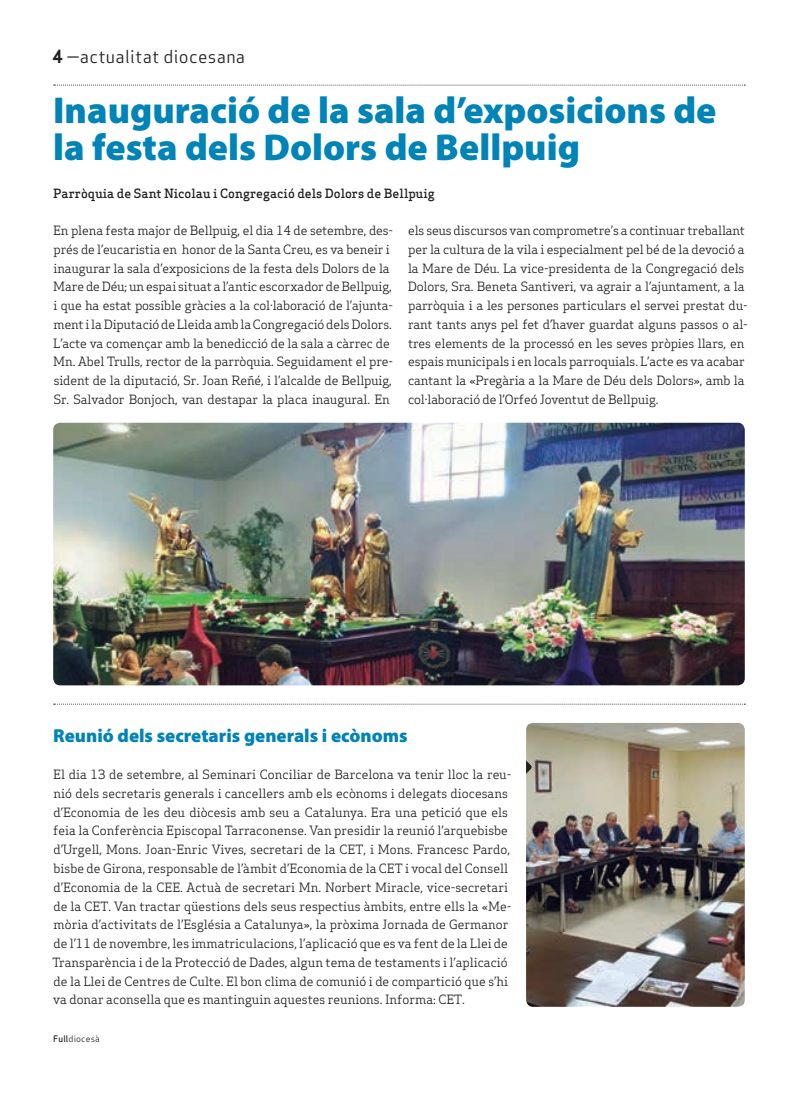
<style>
.page{position:relative;width:798px;height:1099px;background:#fff}
.page>*{position:absolute;margin:0;border:0;box-sizing:border-box;transform-origin:0 0}
.Titulars{font:900 37.5px/37.5px "Myriad Pro";color:#0083b6}
.Titular_Petit{font:900 18.75px "Myriad Pro";color:#0083b6}
.Capçalera{font:17.5px "Apex Sans Book T";letter-spacing:.02em;color:#231f20}
.Text_General{font:12.5px/18.8px "Apex Serif";letter-spacing:-.01em;color:#231f20}
.Autors{font:500 12.5px "Apex Serif";color:#231f20}
.Data_Peu{font:8.75px "Apex Sans Book T";letter-spacing:.02em;color:#231f20}
.s1{font-family:"Apex Sans Bold T"}
.s2{font-family:"Apex Sans Medium T"}
</style>
<div class="page">
<svg style="left:54px;top:85px;width:691px;height:1px"></svg>
<img style="left:526px;top:723px;width:218px;height:283px">
<svg style="left:54px;top:703px;width:691px;height:1px"></svg>
<img style="left:53px;top:423px;width:691px;height:262px">
<svg style="left:526px;top:760px;width:6px;height:13px"></svg>
<p class="Capçalera" style="left:52px;top:46px;width:194px"><span class="s1">4</span> —actualitat diocesana</p>
<p class="Titulars" style="left:53px;top:90px;width:664px">Inauguració de la sala d’exposicions de la festa dels Dolors de Bellpuig</p>
<p class="Autors" style="left:53px;top:185px;width:383px">Parròquia de Sant Nicolau i Congregació dels Dolors de Bellpuig</p>
<p class="Text_General" style="left:53px;top:221px;width:341px">En plena festa major de Bellpuig, el dia 14 de setembre, des&shy;prés de l’eucaristia en honor de la Santa Creu, es va beneir i inaugurar la sala d’exposicions de la festa dels Dolors de la Mare de Déu; un espai situat a l’antic escorxador de Bellpuig, i que ha estat possible gràcies a la col·laboració de l’ajunta&shy;ment i la Diputació de Lleida amb la Congregació dels Dolors.<br>L’acte va començar amb la benedicció de la sala a càrrec de Mn. Abel Trulls, rector de la parròquia. Seguidament el pre&shy;sident de la diputació, Sr. Joan Reñé, i l’alcalde de Bellpuig, Sr. Salvador Bonjoch, van destapar la placa inaugural. En</p>
<p class="Text_General" style="left:408px;top:221px;width:341px">els seus discursos van comprometre’s a continuar treballant per la cultura de la vila i especialment pel bé de la devoció a la Mare de Déu. La vice-presidenta de la Congregació dels Dolors, Sra. Beneta Santiveri, va agrair a l’ajuntament, a la parròquia i a les persones particulars el servei prestat du&shy;rant tants anys pel fet d’haver guardat alguns passos o al&shy;tres elements de la processó en les seves pròpies llars, en espais municipals i en locals parroquials. L’acte es va acabar cantant la «Pregària a la Mare de Déu dels Dolors», amb la col·laboració de l’Orfeó Joventut de Bellpuig.</p>
<p class="Titular_Petit" style="left:53px;top:722px;width:356px">Reunió dels secretaris generals i ecònoms</p>
<p class="Text_General" style="left:52px;top:765px;width:460px">El dia 13 de setembre, al Seminari Conciliar de Barcelona va tenir lloc la reu&shy;nió dels secretaris generals i cancellers amb els ecònoms i delegats diocesans d’Economia de les deu diòcesis amb seu a Catalunya. Era una petició que els feia la Conferència Episcopal Tarraconense. Van presidir la reunió l’arquebisbe d’Urgell, Mons. Joan-Enric Vives, secretari de la CET, i Mons. Francesc Pardo, bisbe de Girona, responsable de l’àmbit d’Economia de la CET i vocal del Consell d’Economia de la CEE. Actuà de secretari Mn. Norbert Miracle, vice-secretari de la CET. Van tractar qüestions dels seus respectius àmbits, entre ells la «Me&shy;mòria d’activitats de l’Església a Catalunya», la pròxima Jornada de Germanor de l’11 de novembre, les immatriculacions, l’aplicació que es va fent de la Llei de Transparència i de la Protecció de Dades, algun tema de testaments i l’aplicació de la Llei de Centres de Culte. El bon clima de comunió i de compartició que s’hi va donar aconsella que es mantinguin aquestes reunions. Informa: CET.</p>
<p class="Data_Peu" style="left:53px;top:1032px;width:48px"><span class="s2">Full</span>diocesà</p>
</div>
